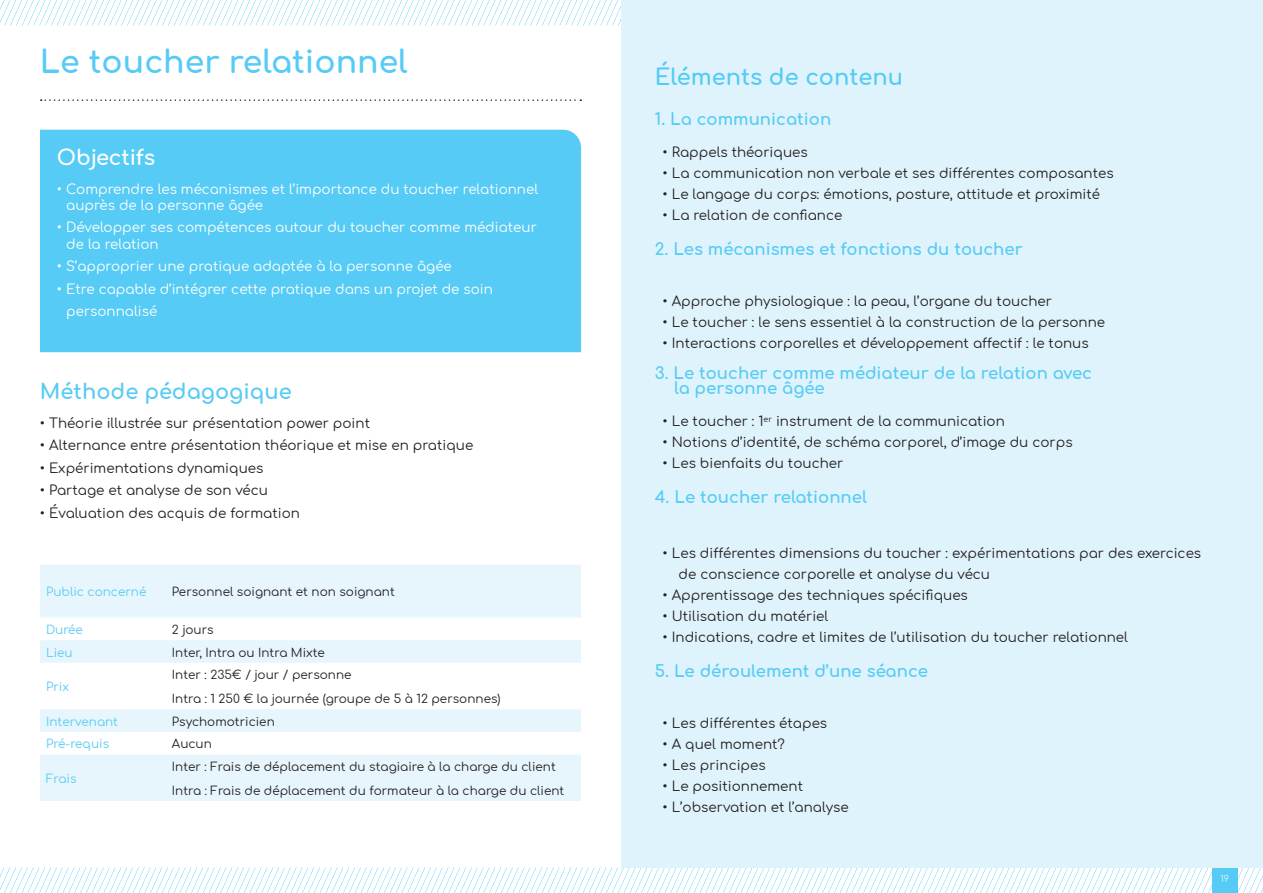
<style>
.page{position:relative;width:1263px;height:893px;background:#fff}
.page>*{position:absolute;margin:0;border:0;box-sizing:border-box;transform-origin:0 0}
.t1{font:700 31.5px "Comfortaa";color:#56cbf5}
.t2{font:700 22.5px "Comfortaa";color:#56cbf5}
.t3{font:700 21px "Comfortaa";color:#56cbf5}
.t4{font:700 21px "Comfortaa";color:#fff}
.t5{font:700 16.5px/15px "Comfortaa";color:#56cbf5}
.t6{font:13.5px "Comfortaa";color:#231f20}
.t7{font:13.5px/16.2px "Comfortaa";color:#fff}
.t8{font:12px "Comfortaa";color:#231f20}
.t9{font:12px "Comfortaa";color:#56cbf5}
.t10{font:300 9px "Comfortaa";color:#fff}
.t11{font:7.8px "Comfortaa";color:#231f20}
</style>
<div class="page">
<svg style="left:0;top:867px;width:1263px;height:26px"></svg>
<svg style="left:0;top:0;width:621px;height:26px"></svg>
<div style="left:1212px;top:867px;width:25px;height:26px;background:#56cbf5"></div>
<div style="left:621px;top:0;width:642px;height:867px;background:#dff3fc"></div>
<svg style="left:41px;top:99px;width:540px;height:2px"></svg>
<div style="left:40px;top:130px;width:541px;height:222px;background:#56cbf5"></div>
<svg style="left:40px;top:565px;width:541px;height:236px;fill:#e7f6fd"></svg>
<p class="t1" style="left:40px;top:33px;width:369px">Le toucher relationnel</p>
<p class="t4" style="left:57px;top:138px;width:100px">Objectifs</p>
<p class="t7" style="left:66px;top:179px;width:473px;text-indent:-9px">• Comprendre les mécanismes et ’l importance du toucher relationnel auprès de la personne âgée</p>
<p class="t7" style="left:66px;top:218px;width:472px;text-indent:-9px">• Développer ses compétences autour du toucher comme médiateur de la relation</p>
<p class="t7" style="left:57px;top:256px;width:396px">• S’approprier une pratique adaptée à la personne âgée</p>
<p class="t7" style="left:66px;top:276px;width:428px;line-height:22.5px;text-indent:-9px">• Etre capable d’intégrer cette pratique dans un projet de soin personnalisé</p>
<p class="t3" style="left:40px;top:372px;width:253px">Méthode pédagogique</p>
<p class="t6" style="left:40px;top:411px;width:332px">• Théorie illustrée sur présentation power point</p>
<p class="t6" style="left:40px;top:433px;width:435px">• Alternance entre présentation théorique et mise en pratique</p>
<p class="t6" style="left:40px;top:456px;width:225px">• Expérimentations dynamiques</p>
<p class="t6" style="left:40px;top:478px;width:229px">• Partage et analyse de son vécu</p>
<p class="t6" style="left:40px;top:501px;width:262px">• Évaluation des acquis de formation</p>
<p class="t9" style="left:46px;top:581px;width:102px">Public concerné</p>
<p class="t8" style="left:172px;top:581px;width:224px">Personnel soignant et non soignant</p>
<p class="t9" style="left:46px;top:619px;width:38px">Durée</p>
<p class="t8" style="left:172px;top:619px;width:43px">2 jours</p>
<p class="t9" style="left:46px;top:642px;width:28px">Lieu</p>
<p class="t9" style="left:46px;top:676px;width:24px">Prix</p>
<p class="t9" style="left:46px;top:711px;width:74px">Intervenant</p>
<p class="t8" style="left:172px;top:642px;width:155px">Inter, Intra ou Intra Mixte</p>
<p class="t8" style="left:172px;top:664px;width:181px">Inter : 235€ / jour / personne</p>
<p class="t8" style="left:172px;top:688px;width:330px">Intra 1: 250 € la journée (groupe de 5 à 12 personnes(</p>
<p class="t8" style="left:172px;top:711px;width:104px">Psychomotricien</p>
<p class="t9" style="left:46px;top:733px;width:65px">Pré-requis</p>
<p class="t9" style="left:46px;top:768px;width:32px">Frais</p>
<p class="t8" style="left:172px;top:733px;width:41px">Aucun</p>
<p class="t8" style="left:172px;top:756px;width:385px">Inter : Frais de déplacement du stagiaire à la charge du client</p>
<p class="t8" style="left:172px;top:780px;width:394px">Intra : Frais de déplacement du formateur à la charge du client</p>
<p class="t2" style="left:655px;top:56px;width:250px">Éléments de contenu</p>
<p class="t5" style="left:655px;top:109px;width:178px">1. La communication</p>
<p class="t6" style="left:663px;top:140px;width:147px">• Rappels théoriques</p>
<p class="t6" style="left:663px;top:161px;width:453px">• La communication non verbale et ses différentes composantes</p>
<p class="t6" style="left:663px;top:182px;width:439px">• Le langage du corps: émotions, posture, attitude et proximité</p>
<p class="t6" style="left:663px;top:203px;width:181px">• La relation de confiance</p>
<p class="t5" style="left:655px;top:239px;width:369px">2. Les mécanismes et fonctions du toucher</p>
<p class="t6" style="left:663px;top:288px;width:391px">• Approche physiologique la: peau ’l, organe du toucher</p>
<p class="t6" style="left:663px;top:309px;width:444px">• Le toucher le: sens essentiel à la construction de la personne</p>
<p class="t6" style="left:663px;top:330px;width:428px">• Interactions corporelles et développement affectif le: tonus</p>
<p class="t5" style="left:674px;top:363px;width:419px;text-indent:-19px">3. Le toucher comme médiateur de la relation avec la personne âgée</p>
<p class="t6" style="left:776px;top:409px;width:230px">instrument de la communication</p>
<p class="t6" style="left:663px;top:409px;width:103px">• Le toucher 1:</p>
<p class="t6" style="left:663px;top:430px;width:411px">• Notions d’identité, de schéma corporel d, ’image du corps</p>
<p class="t6" style="left:663px;top:451px;width:182px">• Les bienfaits du toucher</p>
<p class="t5" style="left:655px;top:487px;width:214px">4. Le toucher relationnel</p>
<p class="t11" style="left:764px;top:412px;width:10px">er</p>
<p class="t6" style="left:663px;top:541px;width:540px">• Les différentes dimensions du toucher : expérimentations par des exercices</p>
<p class="t6" style="left:679px;top:562px;width:313px">de conscience corporelle et analyse du vécu</p>
<p class="t6" style="left:663px;top:583px;width:307px">• Apprentissage des techniques spécifiques</p>
<p class="t6" style="left:663px;top:604px;width:167px">• Utilisation du matériel</p>
<p class="t6" style="left:663px;top:625px;width:467px">• Indications, cadre et limites de ’l utilisation du toucher relationnel</p>
<p class="t5" style="left:655px;top:661px;width:275px">5. Le déroulement d’une séance</p>
<p class="t6" style="left:663px;top:711px;width:166px">• Les différentes étapes</p>
<p class="t6" style="left:663px;top:732px;width:124px">• A quel moment?</p>
<p class="t6" style="left:663px;top:753px;width:105px">• Les principes</p>
<p class="t6" style="left:663px;top:774px;width:142px">• Le positionnement</p>
<p class="t6" style="left:663px;top:795px;width:188px">• L’observation et ’l analyse</p>
<p class="t10" style="left:1220px;top:870px;width:10px">19</p>
</div>
